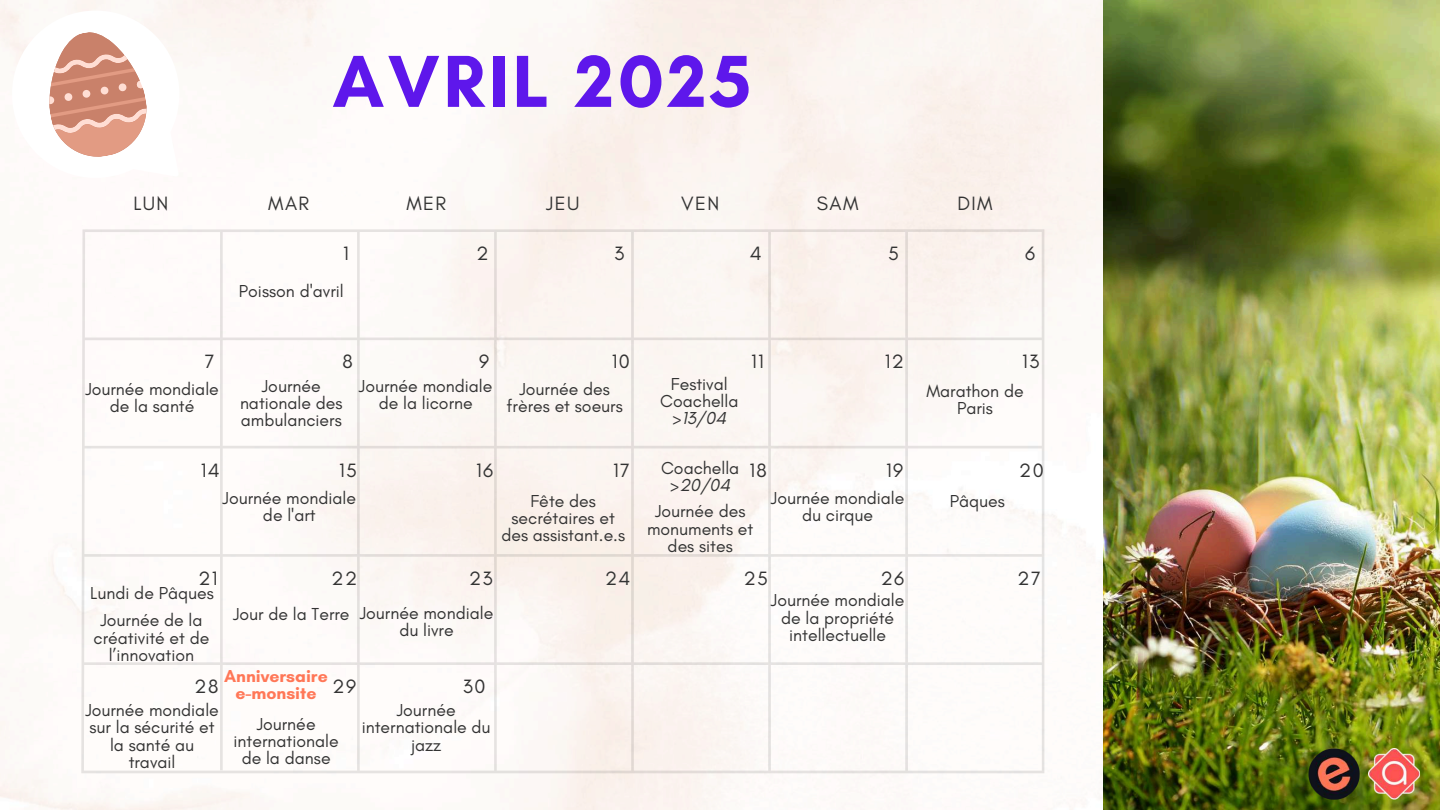
<style>
.page{position:relative;width:1440px;height:810px;background:#fff}
.page>*{position:absolute;margin:0;border:0;box-sizing:border-box;transform-origin:0 0}
.t1{font:700 75px "Glacial Indifference";letter-spacing:.05em;color:#5e17eb}
.t2{font:19.7px "Glacial Indifference";letter-spacing:.07em;color:#333}
.t3{font:17.7px/17.2px "Glacial Indifference";color:#333;text-align:center}
.t4{font:700 17.7px/17.2px "Glacial Indifference";color:#ff7757;text-align:center}
.t5{font:italic 17.7px "Glacial Indifference";color:#333}
</style>
<div class="page">
<img style="left:1103px;top:0;width:337px;height:810px">
<img style="left:1308px;top:748px;width:51px;height:51px">
<img style="left:1369px;top:748px;width:51px;height:51px">
<svg style="left:81px;top:229px;width:963px;height:544px"></svg>
<svg style="left:12px;top:11px;width:167px;height:167px"></svg>
<h1 class="t1" style="left:333px;top:36px;width:420px">AVRIL 2025</h1>
<p class="t2" style="left:134px;top:191px;width:36px">LUN</p>
<p class="t2" style="left:268px;top:191px;width:42px">MAR</p>
<p class="t2" style="left:406px;top:191px;width:41px">MER</p>
<p class="t2" style="left:546px;top:191px;width:35px">JEU</p>
<p class="t2" style="left:681px;top:191px;width:39px">VEN</p>
<p class="t2" style="left:817px;top:191px;width:43px">SAM</p>
<p class="t2" style="left:957px;top:191px;width:37px">DIM</p>
<p class="t2" style="left:888px;top:241px;width:12px">5</p>
<p class="t2" style="left:1025px;top:241px;width:12px">6</p>
<p class="t2" style="left:343px;top:241px;width:7px">1</p>
<p class="t2" style="left:476px;top:241px;width:14px">2</p>
<p class="t2" style="left:614px;top:241px;width:12px">3</p>
<p class="t2" style="left:750px;top:241px;width:13px">4</p>
<p class="t3" style="left:239px;top:282px;width:106px">Poisson d'avril</p>
<p class="t2" style="left:205px;top:350px;width:11px">7</p>
<p class="t2" style="left:342px;top:350px;width:12px">8</p>
<p class="t2" style="left:479px;top:350px;width:12px">9</p>
<p class="t2" style="left:612px;top:350px;width:20px">10</p>
<p class="t2" style="left:751px;top:350px;width:14px">11</p>
<p class="t2" style="left:885px;top:350px;width:21px">12</p>
<p class="t2" style="left:1022px;top:350px;width:19px">13</p>
<p class="t3" style="left:85px;top:380px;width:135px">Journée mondiale de la santé</p>
<p class="t3" style="left:240px;top:377px;width:104px">Journée nationale des ambulanciers</p>
<p class="t3" style="left:359px;top:377px;width:135px">Journée mondiale de la licorne</p>
<p class="t3" style="left:507px;top:380px;width:118px">Journée des frères et soeurs</p>
<p class="t3" style="left:660px;top:375px;width:80px">Festival<br>Coachella</p>
<p class="t5" style="left:673px;top:408px;width:55px">&gt;13/04</p>
<p class="t3" style="left:926px;top:382px;width:99px">Marathon de<br>Paris</p>
<p class="t3" style="left:661px;top:459px;width:80px">Coachella</p>
<p class="t5" style="left:670px;top:475px;width:61px">&gt;20/04</p>
<p class="t2" style="left:201px;top:458px;width:20px">14</p>
<p class="t2" style="left:339px;top:458px;width:19px">15</p>
<p class="t2" style="left:476px;top:458px;width:19px">16</p>
<p class="t2" style="left:613px;top:458px;width:18px">17</p>
<p class="t2" style="left:749px;top:458px;width:19px">18</p>
<p class="t2" style="left:886px;top:458px;width:19px">19</p>
<p class="t2" style="left:1019px;top:458px;width:26px">20</p>
<p class="t3" style="left:223px;top:489px;width:135px">Journée mondiale de l'art</p>
<p class="t3" style="left:771px;top:489px;width:135px">Journée mondiale du cirque</p>
<p class="t3" style="left:501px;top:492px;width:125px">Fête des secrétaires et des assistant.e.s</p>
<p class="t3" style="left:950px;top:492px;width:57px">Pâques</p>
<p class="t3" style="left:647px;top:503px;width:108px">Journée des monuments et des sites</p>
<p class="t2" style="left:198px;top:566px;width:21px">21</p>
<p class="t2" style="left:332px;top:566px;width:27px">22</p>
<p class="t2" style="left:469px;top:566px;width:25px">23</p>
<p class="t2" style="left:605px;top:566px;width:27px">24</p>
<p class="t2" style="left:744px;top:566px;width:26px">25</p>
<p class="t2" style="left:881px;top:566px;width:25px">26</p>
<p class="t2" style="left:1018px;top:566px;width:25px">27</p>
<p class="t3" style="left:90px;top:584px;width:125px">Lundi de Pâques</p>
<p class="t3" style="left:771px;top:592px;width:135px">Journée mondiale de la propriété intellectuelle</p>
<p class="t3" style="left:94px;top:612px;width:117px">Journée de la créativité et de l’innovation</p>
<p class="t3" style="left:399px;top:604px;width:95px;text-align:left;text-indent:-166px">Jour de la Terre Journée mondiale du livre</p>
<p class="t4" style="left:224px;top:667px;width:105px">Anniversaire e-monsite</p>
<p class="t2" style="left:195px;top:674px;width:25px">28</p>
<p class="t2" style="left:333px;top:674px;width:25px">29</p>
<p class="t2" style="left:463px;top:674px;width:24px">30</p>
<p class="t3" style="left:85px;top:701px;width:135px">Journée mondiale sur la sécurité et la santé au travail</p>
<p class="t3" style="left:234px;top:715px;width:107px">Journée internationale de la danse</p>
<p class="t3" style="left:362px;top:701px;width:130px">Journée internationale du jazz</p>
</div>
